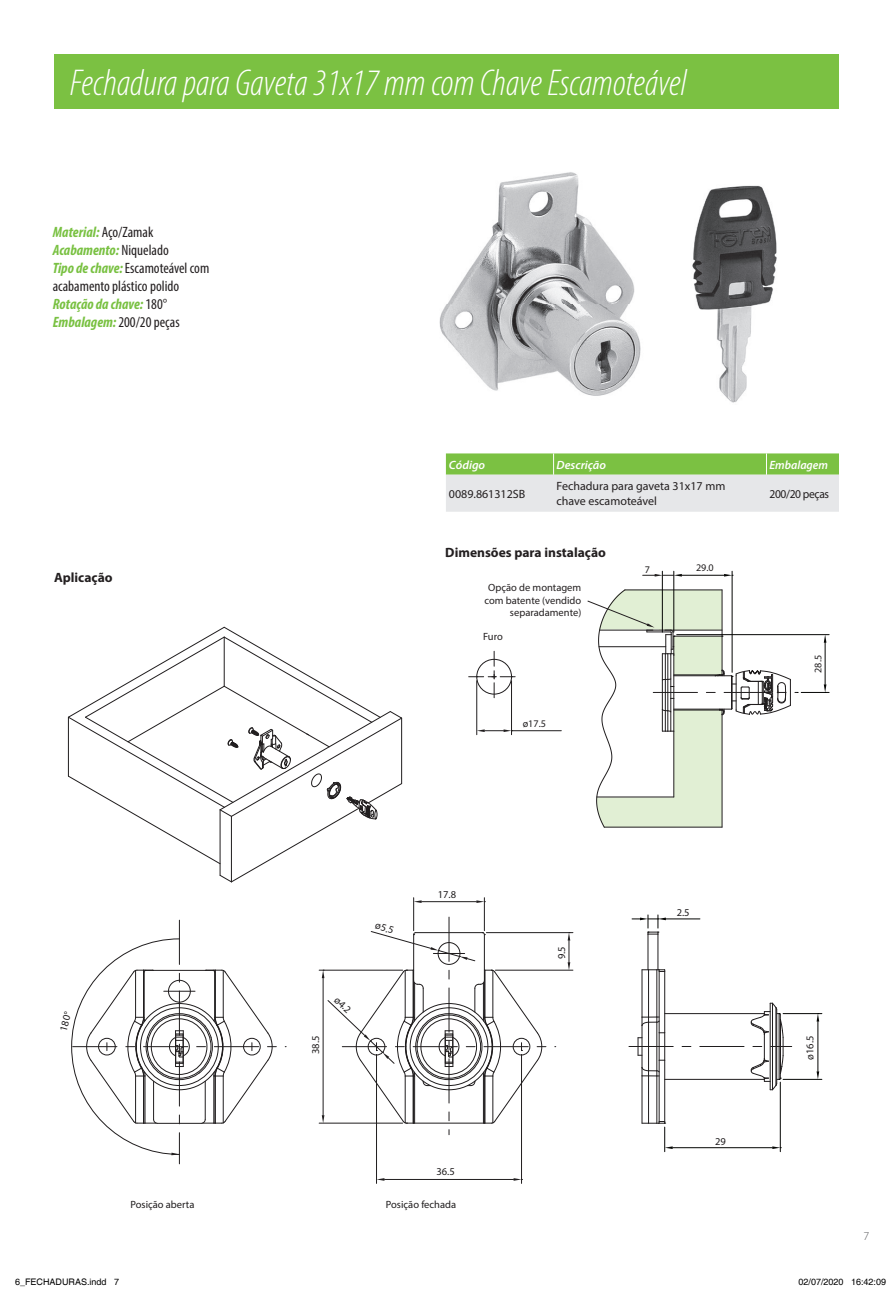
<style>
.page{position:relative;width:893px;height:1290px;background:#fff}
.page>*{position:absolute;margin:0;border:0;box-sizing:border-box;transform-origin:0 0}
.t1{font:italic 300 condensed 37.5px "Myriad Pro";color:#fff}
.t2{font:condensed 15px/18px "Myriad Pro";color:#231f20}
.t3{font:700 13.5px "Myriad Pro";color:#231f20}
.t4{font:12px/15px "Myriad Pro";color:#231f20}
.t5{font:italic 600 12px "Myriad Pro";color:#fff}
.t6{font:12px "Myriad Pro";letter-spacing:-.03em;color:#231f20;scale:.96 1}
.t7{font:300 12px "Myriad Pro";color:#57585a}
.t8{font:10.5px "Myriad Pro";color:#201d1e}
.t9{font:10.5px/12.6px "Myriad Pro";color:#231f20;text-align:right}
.t10{font:10.2px "Myriad Pro";color:#201d1e}
.t11{font:10.2px "Myriad Pro";color:#201d1d}
.t12{font:9px "Helvetica";color:#000}
.s1{font-weight:700;font-style:italic;color:#79c142}
</style>
<div class="page">
<svg style="left:67px;top:626px;width:336px;height:257px"></svg>
<div style="left:54px;top:55px;width:785px;height:54px;background:#7bc142"></div>
<img style="left:692px;top:185px;width:85px;height:218px">
<svg style="left:446px;top:453px;width:393px;height:59px;background:#c0d9ae"></svg>
<img style="left:439px;top:172px;width:202px;height:224px">
<hr style="left:476px;top:681px;width:1px;height:54px;background:#201d1e">
<hr style="left:511px;top:681px;width:1px;height:54px;background:#201d1e">
<hr style="left:511px;top:730px;width:50px;height:1px;background:#201d1e">
<svg style="left:469px;top:651px;width:47px;height:51px"></svg>
<svg style="left:477px;top:729px;width:34px;height:3px"></svg>
<hr style="left:673px;top:571px;width:1px;height:61px;background:#040503">
<hr style="left:662px;top:571px;width:1px;height:61px;background:#040503">
<hr style="left:732px;top:571px;width:1px;height:101px;background:#040503">
<hr style="left:682px;top:575px;width:42px;height:1px;background:#040503">
<svg style="left:724px;top:574px;width:9px;height:3px"></svg>
<svg style="left:643px;top:574px;width:39px;height:3px"></svg>
<hr style="left:648px;top:970px;width:1px;height:47px;background:#201d1e">
<hr style="left:656px;top:970px;width:1px;height:47px;background:#201d1e">
<hr style="left:659px;top:971px;width:1px;height:62px;background:#201d1e">
<hr style="left:664px;top:971px;width:1px;height:62px;background:#201d1e">
<hr style="left:642px;top:970px;width:1px;height:47px;background:#201d1e">
<hr style="left:664px;top:1060px;width:1px;height:61px;background:#201d1e">
<hr style="left:659px;top:1060px;width:1px;height:61px;background:#201d1e">
<hr style="left:648px;top:1076px;width:1px;height:47px;background:#201d1e">
<hr style="left:656px;top:1076px;width:1px;height:47px;background:#201d1e">
<hr style="left:642px;top:1076px;width:1px;height:47px;background:#201d1e">
<hr style="left:648px;top:934px;width:1px;height:36px;background:#201d1e">
<hr style="left:658px;top:934px;width:1px;height:36px;background:#201d1e">
<svg style="left:642px;top:969px;width:23px;height:3px"></svg>
<hr style="left:780px;top:1082px;width:1px;height:70px;background:#040503">
<hr style="left:673px;top:1147px;width:99px;height:1px;background:#040503">
<svg style="left:642px;top:1121px;width:31px;height:31px"></svg>
<svg style="left:772px;top:1146px;width:9px;height:3px"></svg>
<hr style="left:666px;top:919px;width:34px;height:1px;background:#040503">
<svg style="left:632px;top:915px;width:34px;height:20px"></svg>
<hr style="left:783px;top:1079px;width:39px;height:1px;background:#040503">
<hr style="left:783px;top:1013px;width:39px;height:1px;background:#040503">
<hr style="left:818px;top:1021px;width:1px;height:50px;background:#040503">
<svg style="left:817px;top:1071px;width:2px;height:8px"></svg>
<svg style="left:629px;top:1002px;width:163px;height:89px"></svg>
<svg style="left:817px;top:1013px;width:2px;height:8px"></svg>
<hr style="left:376px;top:1054px;width:1px;height:129px;background:#201d1e">
<hr style="left:521px;top:1054px;width:1px;height:129px;background:#201d1e">
<hr style="left:384px;top:1179px;width:130px;height:1px;background:#201d1e">
<svg style="left:377px;top:1178px;width:7px;height:3px"></svg>
<svg style="left:514px;top:1178px;width:7px;height:3px"></svg>
<hr style="left:319px;top:1123px;width:84px;height:1px;background:#201d1e">
<hr style="left:319px;top:970px;width:84px;height:1px;background:#201d1e">
<hr style="left:413px;top:898px;width:1px;height:33px;background:#201d1e">
<hr style="left:484px;top:898px;width:1px;height:33px;background:#201d1e">
<hr style="left:422px;top:901px;width:54px;height:1px;background:#201d1e">
<svg style="left:414px;top:900px;width:8px;height:3px"></svg>
<svg style="left:476px;top:900px;width:9px;height:3px"></svg>
<hr style="left:495px;top:970px;width:78px;height:1px;background:#201d1e">
<hr style="left:486px;top:932px;width:87px;height:1px;background:#201d1e">
<svg style="left:568px;top:932px;width:2px;height:38px"></svg>
<svg style="left:71px;top:920px;width:215px;height:244px"></svg>
<div style="left:151px;top:1018px;width:56px;height:57px;border:1px solid #201d1e;border-radius:50%"></div>
<svg style="left:322px;top:917px;width:234px;height:218px"></svg>
<div style="left:420px;top:1018px;width:57px;height:57px;border:1px solid #201d1e;border-radius:50%"></div>
<svg style="left:587px;top:589px;width:242px;height:239px"></svg>
<h1 class="t1" style="left:70px;top:62px;width:618px">Fechadura para Gaveta 31x17 mm com Chave Escamoteável</h1>
<p class="t2" style="left:53px;top:223px;width:158px"><span class="s1">Material:</span> Aço/Zamak<br><span class="s1">Acabamento:</span> Niquelado<br><span class="s1">Tipo de chave:</span> Escamoteável com acabamento plástico polido<br><span class="s1">Rotação da chave:</span> 180°<br><span class="s1">Embalagem:</span> 200/20 peças</p>
<p class="t3" style="left:54px;top:568px;width:60px">Aplicação</p>
<p class="t8" style="left:57px;top:1029px;width:21px;rotate:-74deg">180°</p>
<p class="t5" style="left:449px;top:457px;width:38px">Código</p>
<p class="t5" style="left:557px;top:457px;width:51px">Descrição</p>
<p class="t5" style="left:769px;top:457px;width:60px">Embalagem</p>
<p class="t4" style="left:449px;top:486px;width:78px">0089.861312SB</p>
<p class="t4" style="left:557px;top:478px;width:170px">Fechadura para gaveta 31x17 mm chave escamoteável</p>
<p class="t6" style="left:769px;top:486px;width:64px">200/20 peças</p>
<p class="t11" style="left:645px;top:501px;width:7px">7</p>
<p class="t3" style="left:445px;top:544px;width:162px">Dimensões para instalação</p>
<p class="t9" style="left:484px;top:581px;width:98px">Opção de montagem com batente (vendido separadamente)</p>
<p class="t9" style="left:483px;top:630px;width:21px">Furo</p>
<p class="t10" style="left:523px;top:717px;width:25px">ø17.5</p>
<p class="t11" style="left:645px;top:563px;width:7px">7</p>
<p class="t10" style="left:696px;top:561px;width:19px">29.0</p>
<p class="t10" style="left:812px;top:673px;width:19px;rotate:-90deg">28.5</p>
<p class="t8" style="left:378px;top:919px;width:20px;rotate:17deg">ø5.5</p>
<p class="t8" style="left:309px;top:1054px;width:20px;rotate:-90deg">38.5</p>
<p class="t8" style="left:340px;top:993px;width:20px;rotate:43deg">ø4.2</p>
<p class="t8" style="left:438px;top:888px;width:20px">17.8</p>
<p class="t8" style="left:436px;top:1165px;width:20px">36.5</p>
<p class="t8" style="left:555px;top:959px;width:14px;rotate:-90deg">9.5</p>
<p class="t8" style="left:677px;top:905px;width:14px">2.5</p>
<p class="t8" style="left:715px;top:1134px;width:12px">29</p>
<p class="t8" style="left:804px;top:1060px;width:26px;rotate:-90deg">ø16.5</p>
<p class="t8" style="left:130px;top:1198px;width:65px">Posição aberta</p>
<p class="t8" style="left:386px;top:1198px;width:72px">Posição fechada</p>
<p class="t8" style="left:435px;top:1205px;width:20px">36.5</p>
<p class="t7" style="left:864px;top:1229px;width:7px">7</p>
<p class="t12" style="left:15px;top:1277px;width:106px">6_FECHADURAS.indd 7</p>
<p class="t12" style="left:798px;top:1277px;width:89px">02/07/2020 16:42:09</p>
</div>
